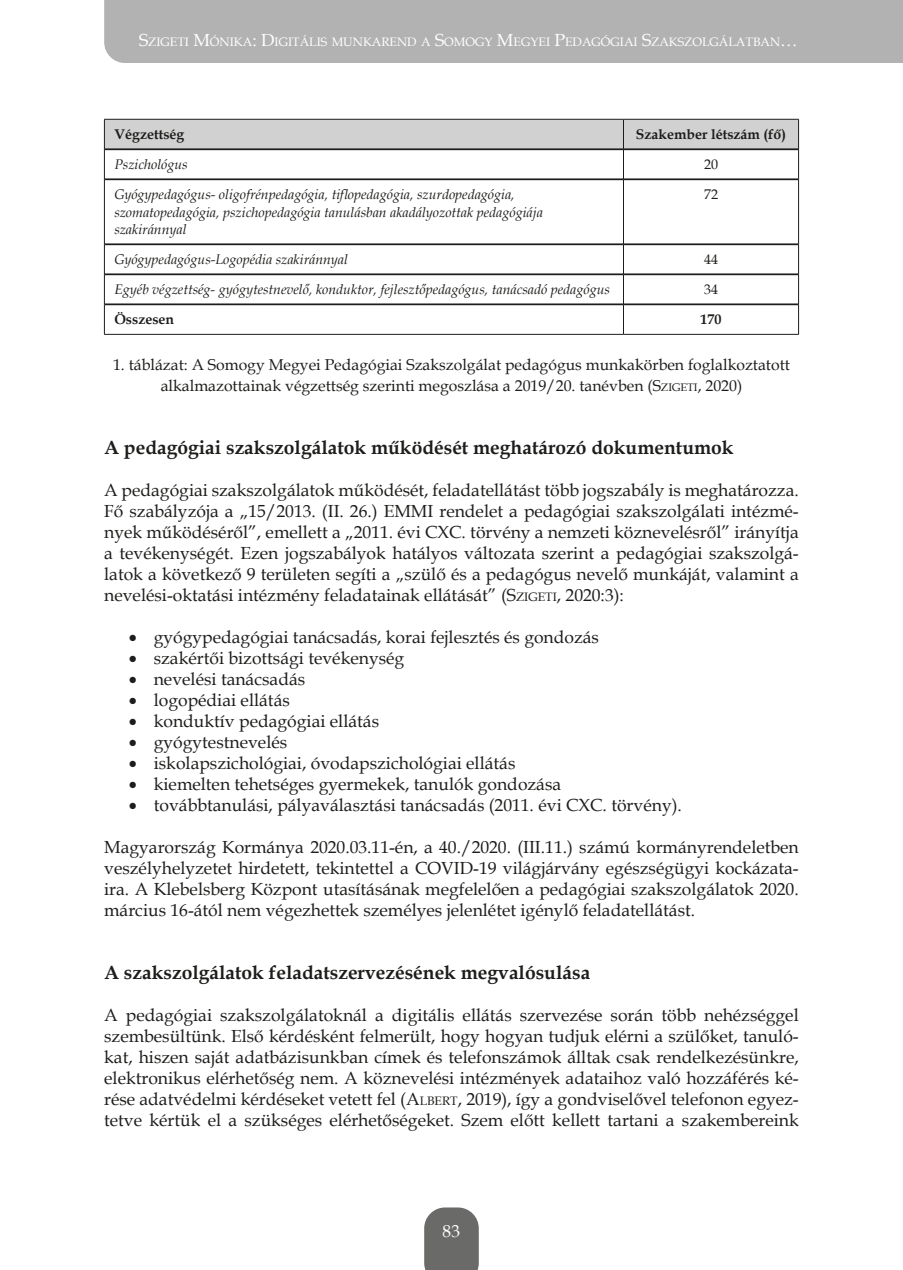
<style>
.page{position:relative;width:903px;height:1270px;background:#fff}
.page>*{position:absolute;margin:0;border:0;box-sizing:border-box;transform-origin:0 0}
.t1{font:700 19.25px "Book Antiqua";color:#1d1d1b}
.t2{font:17.5px/21px "Book Antiqua";color:#1d1d1b;text-align:justify}
.t3{font:17.5px "Book Antiqua";color:#fff}
.t4{font:15.75px/21px "Book Antiqua";color:#1d1d1b;text-align:center}
.t5{font:italic 14px/17.5px "Book Antiqua";color:#1d1d1b}
.t6{font:700 14px "Book Antiqua";color:#1d1d1b}
.t7{font:14px "Book Antiqua";color:#1d1d1b}
.t8{font:12.25px "Book Antiqua";color:#fff}
.s1{font-size:17.5px}
.s2{font-style:inherit}
.s3{font-size:11.03px}
.s4{font-size:12.25px}
</style>
<div class="page">
<svg style="left:424px;top:1207px;width:55px;height:63px;background:#747472"></svg>
<div style="left:104px;top:0;width:799px;height:63px;background:#b2b2b2"></div>
<div style="left:105px;top:120px;width:693px;height:28px;background:#d1d1d1"></div>
<hr style="left:105px;top:148px;width:518px;height:2px;background:#1d1d1b">
<hr style="left:624px;top:148px;width:174px;height:2px;background:#1d1d1b">
<hr style="left:105px;top:178px;width:518px;height:2px;background:#1d1d1b">
<hr style="left:624px;top:178px;width:174px;height:2px;background:#1d1d1b">
<hr style="left:105px;top:243px;width:518px;height:2px;background:#1d1d1b">
<hr style="left:624px;top:243px;width:174px;height:2px;background:#1d1d1b">
<hr style="left:105px;top:273px;width:518px;height:2px;background:#1d1d1b">
<hr style="left:624px;top:273px;width:174px;height:2px;background:#1d1d1b">
<hr style="left:105px;top:303px;width:518px;height:2px;background:#1d1d1b">
<hr style="left:624px;top:303px;width:174px;height:2px;background:#1d1d1b">
<hr style="left:104px;top:119px;width:519px;height:1px;background:#1d1d1b">
<hr style="left:104px;top:119px;width:1px;height:30px;background:#1d1d1b">
<hr style="left:623px;top:119px;width:176px;height:1px;background:#1d1d1b">
<hr style="left:623px;top:119px;width:1px;height:30px;background:#1d1d1b">
<hr style="left:798px;top:119px;width:1px;height:30px;background:#1d1d1b">
<hr style="left:104px;top:149px;width:1px;height:30px;background:#1d1d1b">
<hr style="left:623px;top:149px;width:1px;height:30px;background:#1d1d1b">
<hr style="left:798px;top:149px;width:1px;height:30px;background:#1d1d1b">
<hr style="left:104px;top:179px;width:1px;height:65px;background:#1d1d1b">
<hr style="left:623px;top:179px;width:1px;height:65px;background:#1d1d1b">
<hr style="left:798px;top:179px;width:1px;height:65px;background:#1d1d1b">
<hr style="left:104px;top:244px;width:1px;height:30px;background:#1d1d1b">
<hr style="left:623px;top:244px;width:1px;height:30px;background:#1d1d1b">
<hr style="left:798px;top:244px;width:1px;height:30px;background:#1d1d1b">
<hr style="left:104px;top:274px;width:1px;height:30px;background:#1d1d1b">
<hr style="left:623px;top:274px;width:1px;height:30px;background:#1d1d1b">
<hr style="left:798px;top:274px;width:1px;height:30px;background:#1d1d1b">
<hr style="left:104px;top:304px;width:1px;height:30px;background:#1d1d1b">
<hr style="left:623px;top:304px;width:1px;height:30px;background:#1d1d1b">
<hr style="left:798px;top:304px;width:1px;height:30px;background:#1d1d1b">
<hr style="left:104px;top:334px;width:519px;height:1px;background:#1d1d1b">
<hr style="left:623px;top:334px;width:176px;height:1px;background:#1d1d1b">
<p class="t8" style="left:139px;top:33px;width:660px"><span class="s1">S</span>ZIGETI <span class="s1">M</span>ÓNIKA<span class="s1">: D</span>IGITÁLIS MUNKAREND A <span class="s1">S</span>OMOGY <span class="s1">M</span>EGYEI <span class="s1">P</span>EDAGÓGIAI <span class="s1">S</span>ZAKSZOLGÁLATBAN<span class="s1">…</span></p>
<p class="t6" style="left:114px;top:125px;width:72px">Végzettség</p>
<p class="t6" style="left:636px;top:125px;width:152px">Szakember létszám (fő)</p>
<p class="t5" style="left:114px;top:155px;width:75px">Pszichológus</p>
<p class="t7" style="left:704px;top:155px;width:15px">20</p>
<p class="t5" style="left:114px;top:185px;width:430px">Gyógypedagógus- oligofrénpedagógia, tiflopedagógia, szurdopedagógia, szomatopedagógia, pszichopedagógia tanulásban akadályozottak pedagógiája szakiránnyal</p>
<p class="t7" style="left:704px;top:185px;width:15px">72</p>
<p class="t5" style="left:114px;top:250px;width:235px">Gyógypedagógus-Logopédia szakiránnyal</p>
<p class="t7" style="left:704px;top:250px;width:15px">44</p>
<p class="t5" style="left:114px;top:280px;width:497px">Egyéb végzettség- gyógytestnevelő, konduktor, fejlesztőpedagógus, tanácsadó pedagógus</p>
<p class="t7" style="left:704px;top:280px;width:15px">34</p>
<p class="t6" style="left:114px;top:310px;width:61px">Összesen</p>
<p class="t6" style="left:700px;top:310px;width:22px">170</p>
<p class="t4" style="left:113px;top:353px;width:678px">1. táblázat: A Somogy Megyei Pedagógiai Szakszolgálat pedagógus munkakörben foglalkoztatott alkalmazottainak végzettség szerinti megoszlása a 2019/20. tanévben (<span class="s2">S</span><span class="s3">ZIGETI</span>, 2020)</p>
<p class="t1" style="left:104px;top:434px;width:631px">A pedagógiai szakszolgálatok működését meghatározó dokumentumok</p>
<p class="t2" style="left:104px;top:479px;width:696px">A pedagógiai szakszolgálatok működését, feladatellátást több jogszabály is meghatározza.<br>Fő szabályzója a „15/2013. (II. 26.) EMMI rendelet a pedagógiai szakszolgálati intézmé&shy;nyek működéséről”, emellett a „2011. évi CXC. törvény a nemzeti köznevelésről” irányítja a tevékenységét. Ezen jogszabályok hatályos változata szerint a pedagógiai szakszolgá&shy;latok a következő 9 területen segíti a „szülő és a pedagógus nevelő munkáját, valamint a nevelési-oktatási intézmény feladatainak ellátását” (<span class="s2">S</span><span class="s4">ZIGETI</span>, 2020:3):</p>
<p class="t2" style="left:129px;top:626px;width:471px">• gyógypedagógiai tanácsadás, korai fejlesztés és gondozás</p>
<p class="t2" style="left:129px;top:647px;width:277px">• szakértői bizottsági tevékenység</p>
<p class="t2" style="left:129px;top:668px;width:178px">• nevelési tanácsadás</p>
<p class="t2" style="left:129px;top:689px;width:162px">• logopédiai ellátás</p>
<p class="t2" style="left:129px;top:710px;width:252px">• konduktív pedagógiai ellátás</p>
<p class="t2" style="left:129px;top:731px;width:160px">• gyógytestnevelés</p>
<p class="t2" style="left:129px;top:752px;width:388px">• iskolapszichológiai, óvodapszichológiai ellátás</p>
<p class="t2" style="left:129px;top:773px;width:434px">• kiemelten tehetséges gyermekek, tanulók gondozása</p>
<p class="t2" style="left:129px;top:794px;width:554px">• továbbtanulási, pályaválasztási tanácsadás (2011. évi CXC. törvény).</p>
<p class="t2" style="left:104px;top:836px;width:696px">Magyarország Kormánya 2020.03.11-én, a 40./2020. (III.11.) számú kormányrendeletben veszélyhelyzetet hirdetett, tekintettel a COVID-19 világjárvány egészségügyi kockázata&shy;ira. A Klebelsberg Központ utasításának megfelelően a pedagógiai szakszolgálatok 2020. március 16-ától nem végezhettek személyes jelenlétet igénylő feladatellátást.</p>
<p class="t1" style="left:104px;top:959px;width:488px">A szakszolgálatok feladatszervezésének megvalósulása</p>
<p class="t2" style="left:104px;top:1004px;width:696px">A pedagógiai szakszolgálatoknál a digitális ellátás szervezése során több nehézséggel szembesültünk. Első kérdésként felmerült, hogy hogyan tudjuk elérni a szülőket, tanuló&shy;kat, hiszen saját adatbázisunkban címek és telefonszámok álltak csak rendelkezésünkre, elektronikus elérhetőség nem. A köznevelési intézmények adataihoz való hozzáférés ké&shy;rése adatvédelmi kérdéseket vetett fel (<span class="s2">A</span><span class="s4">LBERT</span>, 2019), így a gondviselővel telefonon egyez&shy;tetve kértük el a szükséges elérhetőségeket. Szem előtt kellett tartani a szakembereink</p>
<p class="t3" style="left:443px;top:1219px;width:19px">83</p>
</div>
